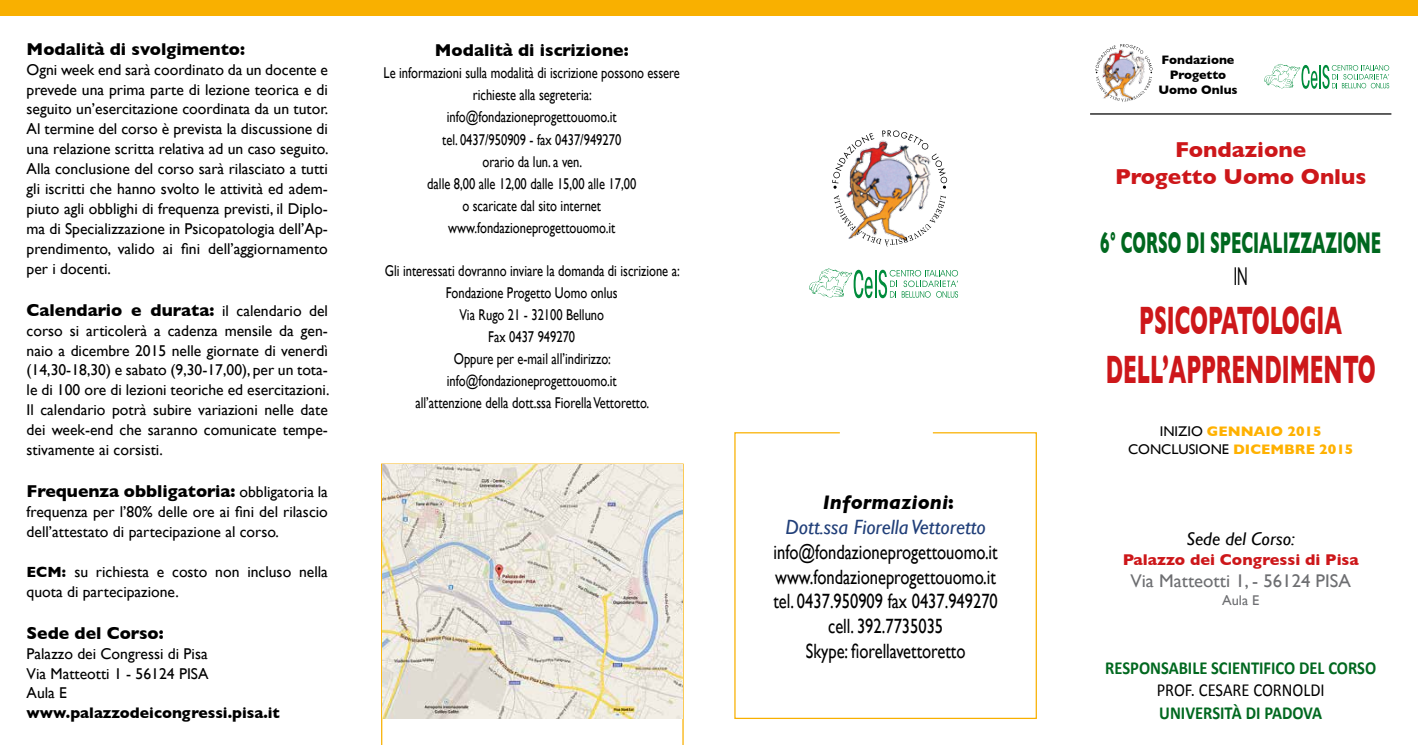
<style>
.page{position:relative;width:1418px;height:745px;background:#fff}
.page>*{position:absolute;margin:0;border:0;box-sizing:border-box;transform-origin:0 0}
.t1{font:700 40.38px/49.1px "Gill Sans";color:#cd171a;text-align:center;scale:.52 1}
.t2{font:700 30.62px "Gill Sans";color:#00681f;scale:.52 1}
.t3{font:25.62px "Gill Sans";color:#000;scale:.52 1}
.t4{font:700 22px/27.1px "Gill Sans";color:#cd171a;text-align:center}
.t5{font:20.62px/24.8px "Gill Sans";color:#000;text-align:center;scale:.8 1}
.t6{font:italic 20.62px "Gill Sans";color:#213f79}
.t7{font:italic 700 20px "Gill Sans";color:#000}
.t8{font:700 18.38px "Calibri";color:#00681f;scale:.9 1}
.t9{font:18.38px "Gill Sans";color:#6d6e71}
.t10{font:18.38px "Calibri";color:#000;scale:.9 1}
.t11{font:italic 18.38px "Gill Sans";color:#000}
.t12{font:700 17.5px "Gill Sans";color:#000}
.t13{font:700 15.88px "Gill Sans";color:#cd171a}
.t14{font:15.62px/19.9px "Gill Sans";color:#000;text-align:justify}
.t15{font:15.62px/22px "Gill Sans";color:#000;text-align:center;scale:.8 1}
.t16{font:700 15.62px "Gill Sans";color:#000}
.t17{font:700 14px/17.6px "Gill Sans";color:#ffb100;text-align:center}
.t18{font:14px "Gill Sans";color:#6d6e71}
.t19{font:700 12.5px/15px "Gill Sans";color:#000;text-align:center}
.s1{font-weight:400;font-size:15.62px}
.s2{font-weight:700;font-size:15px}
.s3{font-style:normal}
.s4{font-weight:400;color:#000}
</style>
<div class="page">
<div style="left:0;top:0;width:1417px;height:15px;background:#f9b000"></div>
<svg style="left:381px;top:463px;width:302px;height:281px"></svg>
<svg style="left:734px;top:432px;width:303px;height:287px"></svg>
<hr style="left:874px;top:270px;width:2px;height:27px;background:#008c3c">
<svg style="left:878px;top:269px;width:80px;height:29px"></svg>
<svg style="left:809px;top:268px;width:63px;height:30px"></svg>
<svg style="left:1264px;top:64px;width:125px;height:25px"></svg>
<img style="left:846px;top:179px;width:102px;height:68px">
<svg style="left:833px;top:195px;width:113px;height:51px"></svg>
<img style="left:832px;top:130px;width:115px;height:59px">
<svg style="left:1095px;top:44px;width:57px;height:58px"></svg>
<hr style="left:1090px;top:113px;width:301px;height:1px;background:#000">
<img style="left:382px;top:464px;width:300px;height:253px">
<p class="t12" style="left:27px;top:38px;width:220px">Modalità di svolgimento:</p>
<p class="t14" style="left:27px;top:59px;width:303px">Ogni week end sarà coordinato da un docente e prevede una prima parte di lezione teorica e di seguito un’esercitazione coordinata da un tutor.<br>Al termine del corso è prevista la discussione di una relazione scritta relativa ad un caso seguito.<br>Alla conclusione del corso sarà rilasciato a tutti gli iscritti che hanno svolto le attività ed adem&shy;piuto agli obblighi di frequenza previsti, il Diplo&shy;ma di Specializzazione in Psicopatologia dell’Ap&shy;prendimento, valido ai fini dell’aggiornamento per i docenti.</p>
<p class="t12" style="left:27px;top:299px;width:303px">Calendario e durata: <span class="s1">il calendario del</span></p>
<p class="t14" style="left:27px;top:320px;width:304px">corso si articolerà a cadenza mensile da gen&shy;naio a dicembre 2015 nelle giornate di venerdì (14,30-18,30) e sabato (9,30-17,00), per un tota&shy;le di 100 ore di lezioni teoriche ed esercitazioni.<br>Il calendario potrà subire variazioni nelle date dei week-end che saranno comunicate tempe&shy;stivamente ai corsisti.</p>
<p class="t12" style="left:27px;top:480px;width:303px">Frequenza obbligatoria: <span class="s1">obbligatoria la</span></p>
<p class="t14" style="left:27px;top:501px;width:303px">frequenza per l’80% delle ore ai fini del rilascio dell’attestato di partecipazione al corso.</p>
<p class="t14" style="left:27px;top:561px;width:303px"><span class="s2">ECM:</span> su richiesta e costo non incluso nella quota di partecipazione.</p>
<p class="t12" style="left:27px;top:622px;width:138px">Sede del Corso:</p>
<p class="t14" style="left:27px;top:643px;width:183px">Palazzo dei Congressi di Pisa Via Matteotti 1 - 56124 PISA Aula E</p>
<p class="t16" style="left:27px;top:703px;width:255px">www.palazzodeicongressi.pisa.it</p>
<p class="t12" style="left:435px;top:40px;width:195px">Modalità di iscrizione:</p>
<p class="t15" style="left:383px;top:62px;width:372px">Le informazioni sulla modalità di iscrizione possono essere richieste alla segreteria:<br>info@fondazioneprogettouomo.it<br>tel. 0437/950909 - fax 0437/949270<br>orario da lun. a ven.<br>dalle 8,00 alle 12,00 dalle 15,00 alle 17,00<br>o scaricate dal sito internet www.fondazioneprogettouomo.it</p>
<p class="t15" style="left:385px;top:259px;width:370px">Gli interessati dovranno inviare la domanda di iscrizione a:<br>Fondazione Progetto Uomo onlus<br>Via Rugo 21 - 32100 Belluno<br>Fax 0437 949270<br>Oppure per e-mail all’indirizzo: info@fondazioneprogettouomo.it<br>all’attenzione della dott.ssa Fiorella Vettoretto.</p>
<p class="t7" style="left:823px;top:490px;width:132px">Informazioni<span class="s3">:</span></p>
<h3 class="t6" style="left:785px;top:515px;width:202px">Dott.ssa Fiorella Vettoretto</h3>
<h3 class="t5" style="left:773px;top:539px;width:282px">info@fondazioneprogettouomo.it www.fondazioneprogettouomo.it tel. 0437.950909 fax 0437.949270 cell. 392.7735035<br>Skype: fiorellavettoretto</h3>
<p class="t19" style="left:1158px;top:52px;width:81px">Fondazione<br>Progetto<br>Uomo Onlus</p>
<h3 class="t4" style="left:1114px;top:136px;width:253px">Fondazione<br>Progetto Uomo Onlus</h3>
<h2 class="t2" style="left:1100px;top:225px;width:542px">6° CORSO DI SPECIALIZZAZIONE</h2>
<h3 class="t3" style="left:1233px;top:261px;width:28px">IN</h3>
<h1 class="t1" style="left:1105px;top:295px;width:520px">PSICOPATOLOGIA<br>DELL’APPRENDIMENTO</h1>
<p class="t17" style="left:1128px;top:422px;width:227px"><span class="s4">INIZIO</span> GENNAIO 2015<br><span class="s4">CONCLUSIONE</span> DICEMBRE 2015</p>
<p class="t11" style="left:1186px;top:528px;width:110px">Sede del Corso:</p>
<p class="t13" style="left:1122px;top:549px;width:238px">Palazzo dei Congressi di Pisa</p>
<p class="t9" style="left:1130px;top:570px;width:222px">Via Matteotti 1, - 56124 PISA</p>
<p class="t18" style="left:1222px;top:591px;width:39px">Aula E</p>
<p class="t8" style="left:1105px;top:655px;width:302px">RESPONSABILE SCIENTIFICO DEL CORSO</p>
<p class="t10" style="left:1156px;top:678px;width:188px">PROF. CESARE CORNOLDI</p>
<p class="t8" style="left:1159px;top:701px;width:182px">UNIVERSITÀ DI PADOVA</p>
</div>
